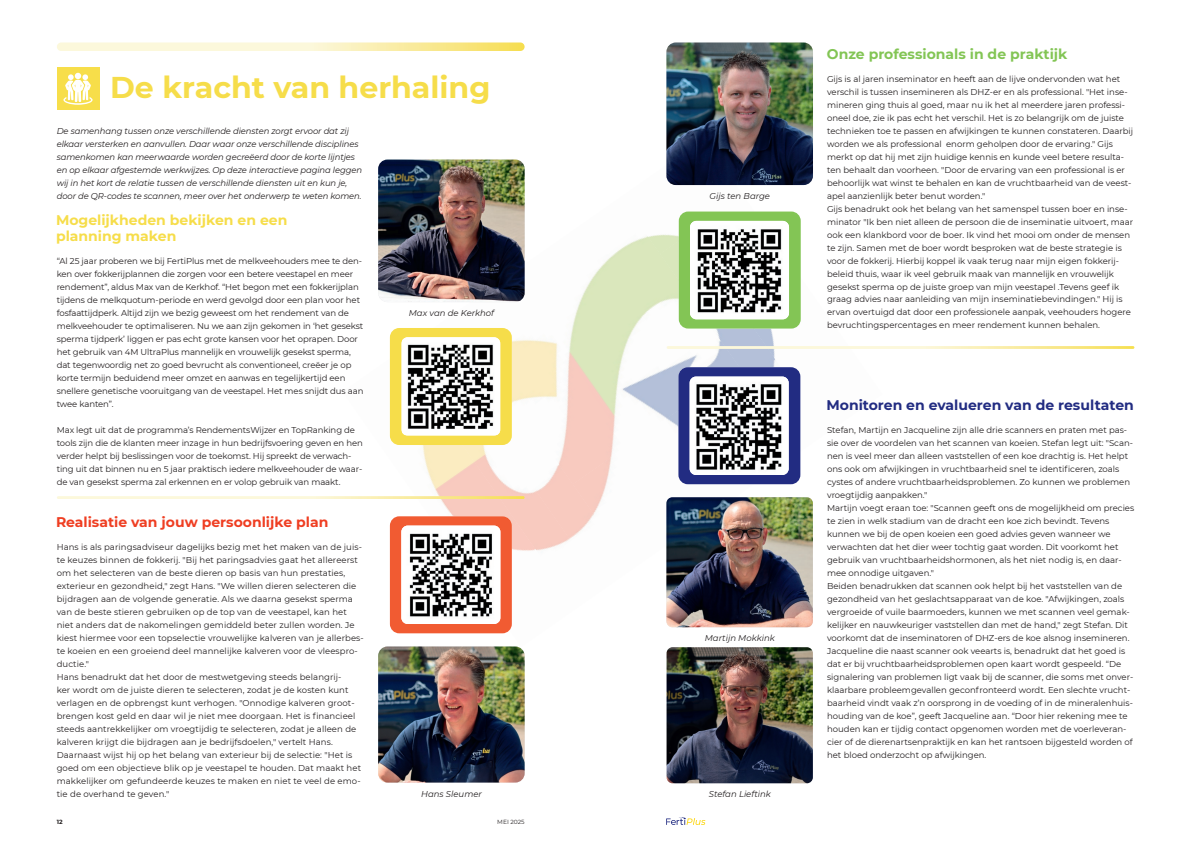
<style>
.page{position:relative;width:1191px;height:842px;background:#fff}
.page>*{position:absolute;margin:0;border:0;box-sizing:border-box;transform-origin:0 0}
.t1{font:700 30px "Montserrat";color:#f6dd4a}
.t2{font:700 14px/16px "Montserrat";color:#f6dd4a}
.t3{font:700 14px "Montserrat";color:#222c82}
.t4{font:700 14px "Montserrat";color:#ef3e22}
.t5{font:700 14px "Montserrat";color:#83c555}
.t6{font:8.5px/13px "Montserrat";color:#231f20}
.t7{font:italic 8.5px/13px "Montserrat";letter-spacing:-.01em;color:#231f20}
.t8{font:6px "Montserrat";color:#231f20}
.t9{font:700 6px "Montserrat";color:#231f20}
</style>
<div class="page">
<img style="left:389px;top:359px;width:73px;height:168px">
<img style="left:506px;top:225px;width:206px;height:185px">
<img style="left:640px;top:185px;width:103px;height:69px">
<img style="left:506px;top:397px;width:126px;height:48px">
<img style="left:660px;top:241px;width:19px;height:40px">
<img style="left:720px;top:195px;width:34px;height:17px">
<img style="left:462px;top:445px;width:110px;height:78px">
<img style="left:712px;top:329px;width:89px;height:123px">
<img style="left:796px;top:278px;width:5px;height:50px">
<img style="left:753px;top:329px;width:48px;height:104px">
<img style="left:512px;top:523px;width:60px;height:28px">
<img style="left:572px;top:410px;width:166px;height:127px">
<img style="left:738px;top:484px;width:16px;height:1px">
<svg style="left:57px;top:42px;width:467px;height:9px;background:#faf2c0"></svg>
<svg style="left:57px;top:496px;width:467px;height:3px"></svg>
<svg style="left:666px;top:346px;width:468px;height:3px"></svg>
<svg style="left:666px;top:817px;width:39px;height:8px"></svg>
<div style="left:57px;top:68px;width:42px;height:42px;background:#f7de4a"></div>
<svg style="left:63px;top:73px;width:30px;height:32px"></svg>
<img style="left:378px;top:160px;width:146px;height:142px">
<img style="left:378px;top:646px;width:146px;height:136px">
<div style="left:390px;top:328px;width:122px;height:117px;background:#f6dd4a;border-radius:9px"></div>
<svg style="left:401px;top:337px;width:99px;height:99px"></svg>
<img style="left:402px;top:337px;width:97px;height:98px">
<div style="left:679px;top:212px;width:121px;height:117px;background:#83c555;border-radius:9px"></div>
<img style="left:690px;top:221px;width:99px;height:98px">
<div style="left:678px;top:367px;width:122px;height:117px;background:#222c82;border-radius:9px"></div>
<img style="left:689px;top:377px;width:99px;height:98px">
<div style="left:390px;top:516px;width:122px;height:117px;background:#f15b32;border-radius:9px"></div>
<img style="left:401px;top:526px;width:99px;height:98px">
<img style="left:666px;top:43px;width:147px;height:142px">
<img style="left:666px;top:497px;width:147px;height:130px">
<img style="left:666px;top:647px;width:147px;height:136px">
<h1 class="t1" style="left:110px;top:66px;width:382px">De kracht van herhaling</h1>
<p class="t7" style="left:57px;top:124px;width:307px">De samenhang tussen onze verschillende diensten zorgt ervoor dat zij elkaar versterken en aanvullen. Daar waar onze verschillende disciplines samenkomen kan meerwaarde worden gecreëerd door de korte lijntjes en op elkaar afgestemde werkwijzes. Op deze interactieve pagina leggen wij in het kort de relatie tussen de verschillende diensten uit en kun je, door de QR-codes te scannen, meer over het onderwerp te weten komen.</p>
<h2 class="t2" style="left:56px;top:211px;width:233px">Mogelijkheden bekijken en een planning maken</h2>
<p class="t6" style="left:57px;top:254px;width:308px">“Al 25 jaar proberen we bij FertiPlus met de melkveehouders mee te den&shy;ken over fokkerijplannen die zorgen voor een betere veestapel en meer rendement”, aldus Max van de Kerkhof. “Het begon met een fokkerijplan tijdens de melkquotum-periode en werd gevolgd door een plan voor het fosfaattijdperk. Altijd zijn we bezig geweest om het rendement van de melkveehouder te optimaliseren. Nu we aan zijn gekomen in ‘het gesekst sperma tijdperk’ liggen er pas echt grote kansen voor het oprapen. Door het gebruik van 4M UltraPlus mannelijk en vrouwelijk gesekst sperma, dat tegenwoordig net zo goed bevrucht als conventioneel, creëer je op korte termijn beduidend meer omzet en aanwas en tegelijkertijd een snellere genetische vooruitgang van de veestapel. Het mes snijdt dus aan twee kanten”.</p>
<p class="t6" style="left:57px;top:423px;width:308px">Max legt uit dat de programma’s RendementsWijzer en TopRanking de tools zijn die de klanten meer inzage in hun bedrijfsvoering geven en hen verder helpt bij beslissingen voor de toekomst. Hij spreekt de verwach&shy;ting uit dat binnen nu en 5 jaar praktisch iedere melkveehouder de waar&shy;de van gesekst sperma zal erkennen en er volop gebruik van maakt.</p>
<h2 class="t4" style="left:56px;top:512px;width:274px">Realisatie van jouw persoonlijke plan</h2>
<p class="t7" style="left:409px;top:306px;width:87px">Max van de Kerkhof</p>
<p class="t7" style="left:709px;top:189px;width:62px">Gijs ten Barge</p>
<p class="t6" style="left:57px;top:540px;width:308px">Hans is als paringsadviseur dagelijks bezig met het maken van de juis&shy;te keuzes binnen de fokkerij. "Bij het paringsadvies gaat het allereerst om het selecteren van de beste dieren op basis van hun prestaties, exterieur en gezondheid," zegt Hans. "We willen dieren selecteren die bijdragen aan de volgende generatie. Als we daarna gesekst sperma van de beste stieren gebruiken op de top van de veestapel, kan het niet anders dat de nakomelingen gemiddeld beter zullen worden. Je kiest hiermee voor een topselectie vrouwelijke kalveren van je allerbes&shy;te koeien en een groeiend deel mannelijke kalveren voor de vleespro&shy;ductie."<br>Hans benadrukt dat het door de mestwetgeving steeds belangrij-<br>ker wordt om de juiste dieren te selecteren, zodat je de kosten kunt verlagen en de opbrengst kunt verhogen. "Onnodige kalveren groot&shy;brengen kost geld en daar wil je niet mee doorgaan. Het is financieel steeds aantrekkelijker om vroegtijdig te selecteren, zodat je alleen de kalveren krijgt die bijdragen aan je bedrijfsdoelen," vertelt Hans.<br>Daarnaast wijst hij op het belang van exterieur bij de selectie: "Het is goed om een objectieve blik op je veestapel te houden. Dat maakt het makkelijker om gefundeerde keuzes te maken en niet te veel de emo&shy;tie de overhand te geven."</p>
<p class="t7" style="left:705px;top:631px;width:71px">Martijn Mokkink</p>
<p class="t7" style="left:421px;top:787px;width:62px">Hans Sleumer</p>
<p class="t7" style="left:709px;top:787px;width:64px">Stefan Lieftink</p>
<p class="t9" style="left:57px;top:817px;width:7px">12</p>
<p class="t8" style="left:497px;top:817px;width:29px">MEI 2025</p>
<h2 class="t5" style="left:827px;top:44px;width:242px">Onze professionals in de praktijk</h2>
<p class="t6" style="left:827px;top:72px;width:308px">Gijs is al jaren inseminator en heeft aan de lijve ondervonden wat het verschil is tussen insemineren als DHZ-er en als professional. "Het inse&shy;mineren ging thuis al goed, maar nu ik het al meerdere jaren professi&shy;oneel doe, zie ik pas echt het verschil. Het is zo belangrijk om de juiste technieken toe te passen en afwijkingen te kunnen constateren. Daarbij worden we als professional enorm geholpen door de ervaring." Gijs merkt op dat hij met zijn huidige kennis en kunde veel betere resulta&shy;ten behaalt dan voorheen. "Door de ervaring van een professional is er behoorlijk wat winst te behalen en kan de vruchtbaarheid van de veest&shy;apel aanzienlijk beter benut worden."<br>Gijs benadrukt ook het belang van het samenspel tussen boer en inse&shy;minator "Ik ben niet alleen de persoon die de inseminatie uitvoert, maar ook een klankbord voor de boer. Ik vind het mooi om onder de mensen te zijn. Samen met de boer wordt besproken wat de beste strategie is voor de fokkerij. Hierbij koppel ik vaak terug naar mijn eigen fokkerij&shy;beleid thuis, waar ik veel gebruik maak van mannelijk en vrouwelijk gesekst sperma op de juiste groep van mijn veestapel .Tevens geef ik graag advies naar aanleiding van mijn inseminatiebevindingen." Hij is ervan overtuigd dat door een professionele aanpak, veehouders hogere bevruchtingspercentages en meer rendement kunnen behalen.</p>
<h2 class="t3" style="left:826px;top:395px;width:309px">Monitoren en evalueren van de resultaten</h2>
<p class="t6" style="left:827px;top:423px;width:309px">Stefan, Martijn en Jacqueline zijn alle drie scanners en praten met pas&shy;sie over de voordelen van het scannen van koeien. Stefan legt uit: "Scan&shy;nen is veel meer dan alleen vaststellen of een koe drachtig is. Het helpt ons ook om afwijkingen in vruchtbaarheid snel te identificeren, zoals cystes of andere vruchtbaarheidsproblemen. Zo kunnen we problemen vroegtijdig aanpakken."<br>Martijn voegt eraan toe: "Scannen geeft ons de mogelijkheid om precies te zien in welk stadium van de dracht een koe zich bevindt. Tevens kunnen we bij de open koeien een goed advies geven wanneer we verwachten dat het dier weer tochtig gaat worden. Dit voorkomt het gebruik van vruchtbaarheidshormonen, als het niet nodig is, en daar&shy;mee onnodige uitgaven."<br>Beiden benadrukken dat scannen ook helpt bij het vaststellen van de gezondheid van het geslachtsapparaat van de koe. "Afwijkingen, zoals vergroeide of vuile baarmoeders, kunnen we met scannen veel gemak&shy;kelijker en nauwkeuriger vaststellen dan met de hand," zegt Stefan. Dit voorkomt dat de inseminatoren of DHZ-ers de koe alsnog insemineren.<br>Jacqueline die naast scanner ook veearts is, benadrukt dat het goed is dat er bij vruchtbaarheidsproblemen open kaart wordt gespeeld. “De signalering van problemen ligt vaak bij de scanner, die soms met onver&shy;klaarbare probleemgevallen geconfronteerd wordt. Een slechte vrucht&shy;baarheid vindt vaak z’n oorsprong in de voeding of in de mineralenhuis&shy;houding van de koe”, geeft Jacqueline aan. “Door hier rekening mee te houden kan er tijdig contact opgenomen worden met de voerleveran&shy;cier of de dierenartsenpraktijk en kan het rantsoen bijgesteld worden of het bloed onderzocht op afwijkingen.</p>
</div>
